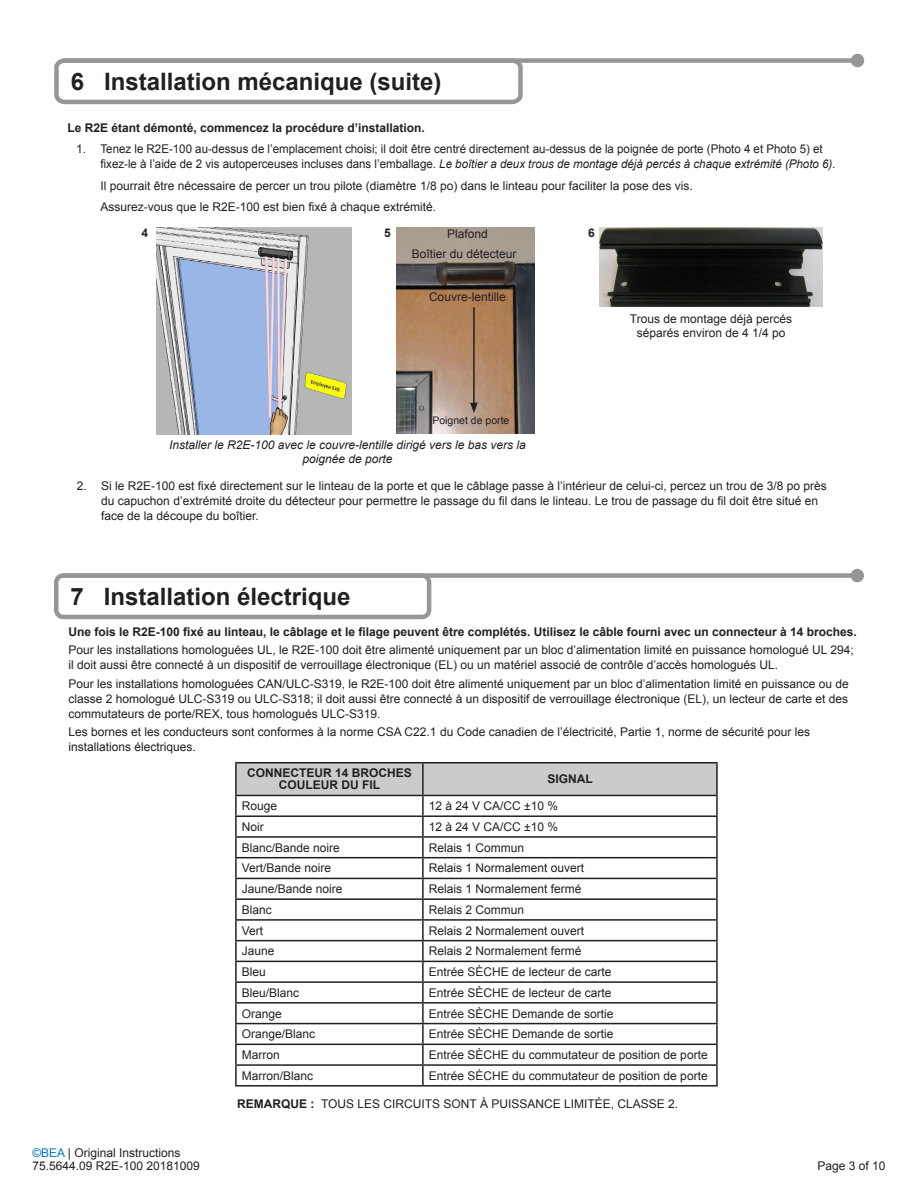
<style>
.page{position:relative;width:918px;height:1188px;background:#fff}
.page>*{position:absolute;margin:0;border:0;box-sizing:border-box;transform-origin:0 0}
.t1{font:700 24px "Arial";color:#231f20}
.t2{font:12px/15px "Arial";color:#231f20}
.t3{font:12px/15px "Arial";color:#231f20;scale:.96 1}
.t4{font:700 12px "Arial";color:#231f20}
.t5{font:italic 12px/14.4px "Arial";color:#231f20;text-align:center}
.t6{font:10.5px "Arial";color:#231f20}
.s1{font-style:italic}
.s2{color:#0079c2}
.s3{font-weight:700}
</style>
<div class="page">
<svg style="left:54px;top:54px;width:810px;height:51px"></svg>
<img style="left:157px;top:228px;width:195px;height:206px">
<div style="left:54px;top:573px;width:377px;height:46px;border:4px solid #969696;border-radius:7px"></div>
<svg style="left:63px;top:569px;width:801px;height:13px"></svg>
<img style="left:397px;top:228px;width:137px;height:206px">
<hr style="left:473px;top:307px;width:2px;height:98px;background:#231f20">
<svg style="left:470px;top:403px;width:8px;height:10px"></svg>
<img style="left:600px;top:228px;width:223px;height:79px">
<svg style="left:235px;top:764px;width:483px;height:93px"></svg>
<hr style="left:235px;top:857px;width:188px;height:1px;background:#231f20">
<hr style="left:235px;top:858px;width:2px;height:20px;background:#231f20">
<hr style="left:423px;top:857px;width:295px;height:1px;background:#231f20">
<hr style="left:422px;top:858px;width:2px;height:20px;background:#231f20">
<hr style="left:716px;top:858px;width:2px;height:20px;background:#231f20">
<hr style="left:235px;top:878px;width:188px;height:1px;background:#231f20">
<hr style="left:423px;top:878px;width:295px;height:1px;background:#231f20">
<hr style="left:235px;top:898px;width:188px;height:2px;background:#231f20">
<hr style="left:423px;top:898px;width:295px;height:2px;background:#231f20">
<hr style="left:235px;top:919px;width:188px;height:2px;background:#231f20">
<svg style="left:235px;top:879px;width:2px;height:61px"></svg>
<hr style="left:423px;top:919px;width:295px;height:2px;background:#231f20">
<svg style="left:422px;top:879px;width:2px;height:61px"></svg>
<svg style="left:716px;top:879px;width:2px;height:61px"></svg>
<hr style="left:235px;top:940px;width:188px;height:1px;background:#231f20">
<hr style="left:235px;top:941px;width:2px;height:20px;background:#231f20">
<hr style="left:423px;top:940px;width:295px;height:1px;background:#231f20">
<hr style="left:422px;top:941px;width:2px;height:20px;background:#231f20">
<hr style="left:716px;top:941px;width:2px;height:20px;background:#231f20">
<hr style="left:235px;top:961px;width:188px;height:1px;background:#231f20">
<hr style="left:423px;top:961px;width:295px;height:1px;background:#231f20">
<hr style="left:235px;top:981px;width:188px;height:2px;background:#231f20">
<hr style="left:423px;top:981px;width:295px;height:2px;background:#231f20">
<hr style="left:235px;top:1002px;width:188px;height:2px;background:#231f20">
<svg style="left:235px;top:962px;width:2px;height:61px"></svg>
<hr style="left:423px;top:1002px;width:295px;height:2px;background:#231f20">
<svg style="left:422px;top:962px;width:2px;height:61px"></svg>
<svg style="left:716px;top:962px;width:2px;height:61px"></svg>
<hr style="left:235px;top:1023px;width:188px;height:1px;background:#231f20">
<hr style="left:235px;top:1024px;width:2px;height:20px;background:#231f20">
<hr style="left:423px;top:1023px;width:295px;height:1px;background:#231f20">
<hr style="left:422px;top:1024px;width:2px;height:20px;background:#231f20">
<hr style="left:716px;top:1024px;width:2px;height:20px;background:#231f20">
<hr style="left:235px;top:1044px;width:188px;height:1px;background:#231f20">
<hr style="left:423px;top:1044px;width:295px;height:1px;background:#231f20">
<hr style="left:235px;top:1064px;width:188px;height:2px;background:#231f20">
<svg style="left:235px;top:1045px;width:2px;height:40px"></svg>
<hr style="left:423px;top:1064px;width:295px;height:2px;background:#231f20">
<svg style="left:422px;top:1045px;width:2px;height:40px"></svg>
<svg style="left:716px;top:1045px;width:2px;height:40px"></svg>
<hr style="left:235px;top:1085px;width:188px;height:2px;background:#231f20">
<hr style="left:423px;top:1085px;width:295px;height:2px;background:#231f20">
<hr style="left:235px;top:762px;width:188px;height:2px;background:#231f20">
<hr style="left:235px;top:764px;width:2px;height:31px;background:#231f20">
<hr style="left:423px;top:762px;width:295px;height:2px;background:#231f20">
<hr style="left:422px;top:764px;width:2px;height:31px;background:#231f20">
<hr style="left:716px;top:764px;width:2px;height:31px;background:#231f20">
<hr style="left:235px;top:795px;width:188px;height:1px;background:#231f20">
<hr style="left:423px;top:795px;width:295px;height:1px;background:#231f20">
<p class="t1" style="left:71px;top:66px;width:372px">6 Installation mécanique (suite)</p>
<p class="t4" style="left:68px;top:120px;width:359px">Le R2E étant démonté, commencez la procédure d’installation.</p>
<p class="t2" style="left:76px;top:141px;width:12px">1.</p>
<p class="t3" style="left:101px;top:141px;width:767px">Tenez le R2E-100 au-dessus de l’emplacement choisi; il doit être centré directement au-dessus de la poignée de porte (Photo 4 et Photo 5) et fixez-le à l’aide de 2 vis autoperceuses incluses dans l’emballage. <span class="s1">Le boîtier a deux trous de montage déjà percés à chaque extrémité (Photo 6).</span></p>
<p class="t2" style="left:101px;top:178px;width:594px">Il pourrait être nécessaire de percer un trou pilote (diamètre 1/8 po) dans le linteau pour faciliter la pose des vis.</p>
<p class="t2" style="left:101px;top:200px;width:337px">Assurez-vous que le R2E-100 est bien fixé à chaque extrémité.</p>
<p class="t4" style="left:142px;top:225px;width:8px">4</p>
<p class="t4" style="left:384px;top:225px;width:8px">5</p>
<p class="t4" style="left:588px;top:225px;width:8px">6</p>
<p class="t2" style="left:447px;top:227px;width:42px">Plafond</p>
<p class="t2" style="left:412px;top:246px;width:106px">Boîtier du détecteur</p>
<p class="t2" style="left:429px;top:290px;width:78px">Couvre-lentille</p>
<p class="t6" style="left:432px;top:413px;width:79px">Poignet de porte</p>
<p class="t5" style="left:169px;top:438px;width:358px">Installer le R2E-100 avec le couvre-lentille dirigé vers le bas vers la poignée de porte</p>
<p class="t2" style="left:630px;top:311px;width:164px">Trous de montage déjà percés</p>
<p class="t2" style="left:637px;top:326px;width:150px">séparés environ de 4 1/4 po</p>
<p class="t2" style="left:77px;top:479px;width:12px">2.</p>
<p class="t2" style="left:101px;top:479px;width:727px">Si le R2E-100 est fixé directement sur le linteau de la porte et que le câblage passe à l’intérieur de celui-ci, percez un trou de 3/8 po près du capuchon d’extrémité droite du détecteur pour permettre le passage du fil dans le linteau. Le trou de passage du fil doit être situé en face de la découpe du boîtier.</p>
<p class="t1" style="left:70px;top:581px;width:282px">7 Installation électrique</p>
<p class="t4" style="left:68px;top:624px;width:790px">Une fois le R2E-100 fixé au linteau, le câblage et le filage peuvent être complétés. Utilisez le câble fourni avec un connecteur à 14 broches.</p>
<p class="t2" style="left:68px;top:643px;width:787px">Pour les installations homologuées UL, le R2E-100 doit être alimenté uniquement par un bloc d’alimentation limité en puissance homologué UL 294; il doit aussi être connecté à un dispositif de verrouillage électronique (EL) ou un matériel associé de contrôle d’accès homologués UL.</p>
<p class="t2" style="left:68px;top:676px;width:782px;text-align:justify">Pour les installations homologuées CAN/ULC-S319, le R2E-100 doit être alimenté uniquement par un bloc d’alimentation limité en puissance ou de classe 2 homologué ULC-S319 ou ULC-S318; il doit aussi être connecté à un dispositif de verrouillage électronique (EL), un lecteur de carte et des commutateurs de porte/REX, tous homologués ULC-S319.</p>
<p class="t2" style="left:68px;top:724px;width:743px">Les bornes et les conducteurs sont conformes à la norme CSA C22.1 du Code canadien de l’électricité, Partie 1, norme de sécurité pour les installations électriques.</p>
<p class="t4" style="left:247px;top:765px;width:166px">CONNECTEUR 14 BROCHES</p>
<p class="t4" style="left:279px;top:777px;width:103px">COULEUR DU FIL</p>
<p class="t4" style="left:547px;top:771px;width:47px">SIGNAL</p>
<p class="t2" style="left:242px;top:799px;width:37px">Rouge</p>
<p class="t2" style="left:429px;top:799px;width:131px">12 à 24 V CA/CC ±10 %</p>
<p class="t2" style="left:242px;top:819px;width:23px">Noir</p>
<p class="t2" style="left:429px;top:819px;width:131px">12 à 24 V CA/CC ±10 %</p>
<p class="t2" style="left:242px;top:840px;width:100px">Blanc/Bande noire</p>
<p class="t2" style="left:429px;top:840px;width:97px">Relais 1 Commun</p>
<p class="t2" style="left:242px;top:861px;width:91px">Vert/Bande noire</p>
<p class="t2" style="left:429px;top:861px;width:157px">Relais 1 Normalement ouvert</p>
<p class="t2" style="left:242px;top:882px;width:102px">Jaune/Bande noire</p>
<p class="t2" style="left:429px;top:882px;width:154px">Relais 1 Normalement fermé</p>
<p class="t2" style="left:242px;top:902px;width:32px">Blanc</p>
<p class="t2" style="left:429px;top:902px;width:97px">Relais 2 Commun</p>
<p class="t2" style="left:242px;top:923px;width:23px">Vert</p>
<p class="t2" style="left:429px;top:923px;width:157px">Relais 2 Normalement ouvert</p>
<p class="t2" style="left:242px;top:944px;width:34px">Jaune</p>
<p class="t2" style="left:429px;top:944px;width:154px">Relais 2 Normalement fermé</p>
<p class="t2" style="left:242px;top:965px;width:26px">Bleu</p>
<p class="t2" style="left:429px;top:965px;width:184px">Entrée SÈCHE de lecteur de carte</p>
<p class="t2" style="left:242px;top:985px;width:59px">Bleu/Blanc</p>
<p class="t2" style="left:429px;top:985px;width:184px">Entrée SÈCHE de lecteur de carte</p>
<p class="t2" style="left:242px;top:1006px;width:42px">Orange</p>
<p class="t2" style="left:429px;top:1006px;width:186px">Entrée SÈCHE Demande de sortie</p>
<p class="t2" style="left:242px;top:1027px;width:75px">Orange/Blanc</p>
<p class="t2" style="left:429px;top:1027px;width:186px">Entrée SÈCHE Demande de sortie</p>
<p class="t2" style="left:242px;top:1047px;width:40px">Marron</p>
<p class="t2" style="left:429px;top:1047px;width:280px">Entrée SÈCHE du commutateur de position de porte</p>
<p class="t2" style="left:242px;top:1068px;width:73px">Marron/Blanc</p>
<p class="t2" style="left:429px;top:1068px;width:280px">Entrée SÈCHE du commutateur de position de porte</p>
<p class="t2" style="left:32px;top:1146px;width:169px;line-height:13.5px"><span class="s2">©BEA</span> | Original Instructions<br>75.5644.09 R2E-100 20181009</p>
<p class="t2" style="left:237px;top:1096px;width:442px"><span class="s3">REMARQUE :</span> TOUS LES CIRCUITS SONT À PUISSANCE LIMITÉE, CLASSE 2.</p>
<p class="t2" style="left:818px;top:1159px;width:70px">Page 3 of 10</p>
</div>
